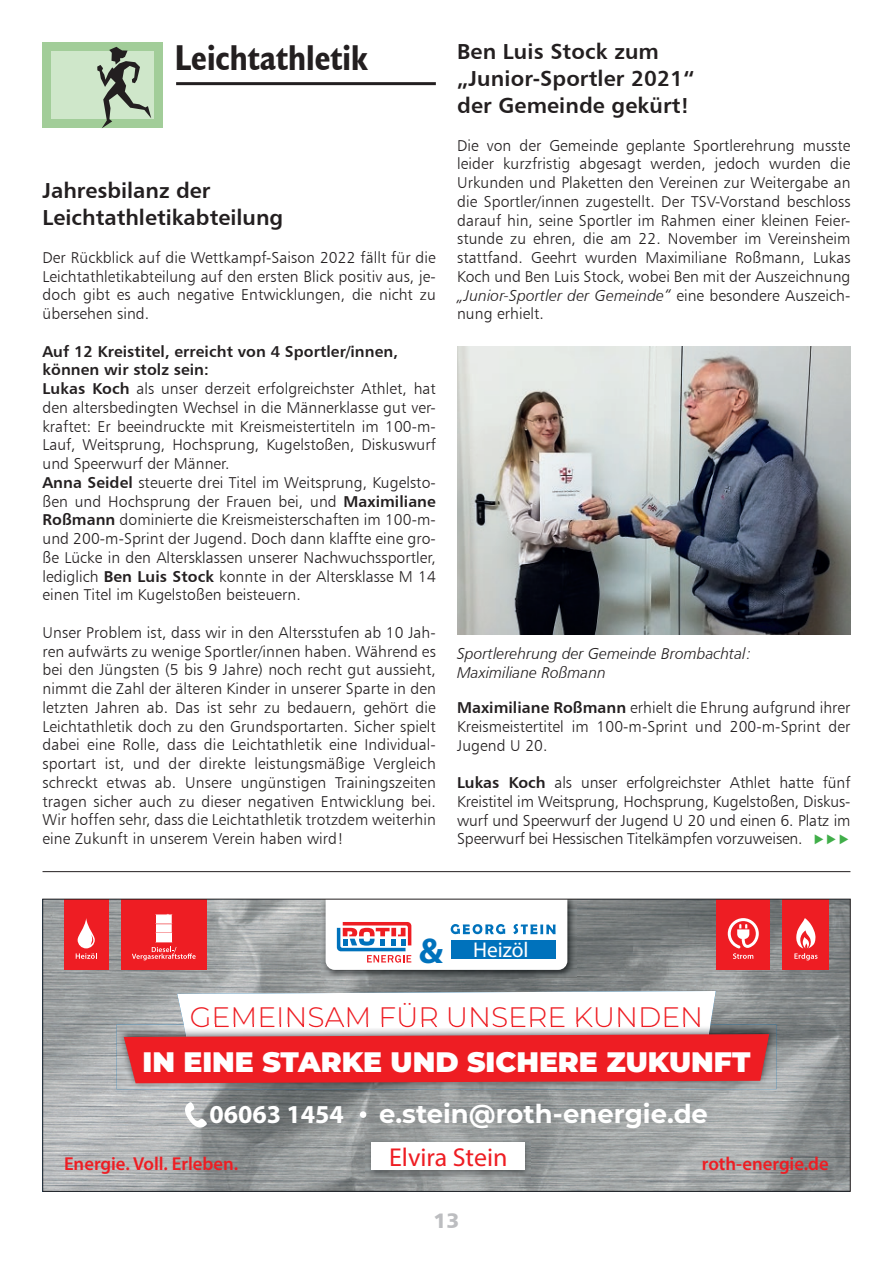
<style>
.page{position:relative;width:893px;height:1263px;background:#fff}
.page>*{position:absolute;margin:0;border:0;box-sizing:border-box;transform-origin:0 0}
.t1{font:700 condensed 36px "Humanist 521 BT";color:#231f20}
.t2{font:700 36px "Myriad Pro";color:#0072bc}
.t3{font:900 28.2px "Montserrat";color:#fff}
.t4{font:300 28.2px "Montserrat";color:#ee1d23}
.t5{font:700 25.95px "Montserrat";color:#fff}
.t6{font:25.95px "Myriad Pro";color:#ee1d23}
.t7{font:700 25.95px "Myriad Pro";color:#fff}
.t8{font:21.75px/27px "Humanist 777 BT Bold B";letter-spacing:.005em;color:#231f20}
.t9{font:21.45px "Myriad Pro";color:#fff}
.t10{font:21px "Humanist 777 BT Black B";color:#bcbdc0}
.t11{font:600 18.75px "Myriad Pro";color:#ee1d23}
.t12{font:15.75px/18.8px "Humanist 777 BT Light B";letter-spacing:.005em;color:#231f20;text-align:justify}
.t13{font:15.75px/18.8px "Humanist 777 BT Light Italic B";color:#231f20}
.t14{font:15.75px/18.8px "Humanist 777 BT Bold B";letter-spacing:.005em;color:#231f20}
.s1{font-family:"Humanist 777 BT Bold B"}
.s2{font-family:"Humanist 777 BT Light B"}
</style>
<div class="page">
<div style="left:43px;top:43px;width:120px;height:85px;background:#a2cd99"></div>
<div style="left:52px;top:52px;width:102px;height:67px;background:#cfe7ca"></div>
<svg style="left:97px;top:47px;width:54px;height:81px"></svg>
<hr style="left:176px;top:82px;width:260px;height:3px;background:#231f20">
<hr style="left:43px;top:871px;width:807px;height:1px;background:#231f20">
<img style="left:45px;top:901px;width:803px;height:288px">
<img style="left:321px;top:901px;width:255px;height:78px">
<img style="left:366px;top:1139px;width:165px;height:39px">
<div style="left:372px;top:1142px;width:153px;height:28px;background:#fff"></div>
<img style="left:117px;top:1024px;width:659px;height:65px">
<svg style="left:124px;top:991px;width:645px;height:92px"></svg>
<svg style="left:185px;top:1102px;width:22px;height:25px"></svg>
<div style="left:360px;top:1111px;width:6px;height:7px;background:#fff;border-radius:50%"></div>
<div style="left:783px;top:899px;width:46px;height:71px;background:#ee1d23"></div>
<svg style="left:794px;top:918px;width:23px;height:42px"></svg>
<div style="left:64px;top:899px;width:44px;height:71px;background:#ee1d23"></div>
<svg style="left:76px;top:918px;width:21px;height:41px"></svg>
<div style="left:717px;top:899px;width:53px;height:71px;background:#ee1d23"></div>
<svg style="left:728px;top:918px;width:31px;height:41px"></svg>
<div style="left:121px;top:899px;width:85px;height:71px;background:#ee1d23"></div>
<svg style="left:155px;top:923px;width:17px;height:1px"></svg>
<svg style="left:132px;top:942px;width:64px;height:18px"></svg>
<svg style="left:155px;top:914px;width:17px;height:1px"></svg>
<div style="left:156px;top:915px;width:16px;height:8px;background:#fff"></div>
<div style="left:156px;top:924px;width:16px;height:8px;background:#fff"></div>
<div style="left:156px;top:933px;width:16px;height:9px;background:#fff"></div>
<svg style="left:326px;top:901px;width:241px;height:69px"></svg>
<div style="left:451px;top:940px;width:105px;height:19px;background:#0072bc"></div>
<img style="left:457px;top:346px;width:393px;height:288px">
<h1 class="t1" style="left:175px;top:35px;width:195px">Leichtathletik</h1>
<h3 class="t8" style="left:43px;top:176px;width:242px">Jahresbilanz der<br>Leichtathletikabteilung</h3>
<p class="t12" style="left:43px;top:248px;width:395px">Der Rückblick auf die Wettkampf-Saison 2022 fällt für die Leichtathletikabteilung auf den ersten Blick positiv aus, je&shy;doch gibt es auch negative Entwicklungen, die nicht zu übersehen sind.</p>
<p class="t14" style="left:43px;top:341px;width:357px">Auf 12 Kreistitel, erreicht von 4 Sportler/innen, können wir stolz sein:</p>
<p class="t12" style="left:43px;top:379px;width:395px;text-align:left"><span class="s1">Lukas Koch</span> als unser derzeit erfolgreichster Athlet, hat den altersbedingten Wechsel in die Männerklasse gut ver&shy;kraftet: Er beeindruckte mit Kreismeistertiteln im 100-m-Lauf, Weitsprung, Hochsprung, Kugelstoßen, Diskuswurf und Speerwurf der Männer.<br><span class="s1">Anna Seidel</span> steuerte drei Titel im Weitsprung, Kugelsto&shy;ßen und Hochsprung der Frauen bei, und <span class="s1">Maximiliane Roßmann</span> dominierte die Kreismeisterschaften im 100-m&shy;und 200-m-Sprint der Jugend. Doch dann klaffte eine gro&shy;ße Lücke in den Altersklassen unserer Nachwuchssportler, lediglich <span class="s1">Ben Luis Stock</span> konnte in der Altersklasse M 14 einen Titel im Kugelstoßen beisteuern.</p>
<p class="t12" style="left:43px;top:623px;width:395px">Unser Problem ist, dass wir in den Altersstufen ab 10 Jah&shy;ren aufwärts zu wenige Sportler/innen haben. Während es bei den Jüngsten (5 bis 9 Jahre) noch recht gut aussieht, nimmt die Zahl der älteren Kinder in unserer Sparte in den letzten Jahren ab. Das ist sehr zu bedauern, gehört die Leichtathletik doch zu den Grundsportarten. Sicher spielt dabei eine Rolle, dass die Leichtathletik eine Individual&shy;sportart ist, und der direkte leistungsmäßige Vergleich schreckt etwas ab. Unsere ungünstigen Trainingszeiten tragen sicher auch zu dieser negativen Entwicklung bei.<br>Wir hoffen sehr, dass die Leichtathletik trotzdem weiterhin eine Zukunft in unserem Verein haben wird!</p>
<h3 class="t8" style="left:457px;top:37px;width:239px">Ben Luis Stock zum „Junior-Sportler 2021“ der Gemeinde gekürt!</h3>
<p class="t12" style="left:457px;top:135px;width:395px">Die von der Gemeinde geplante Sportlerehrung musste leider kurzfristig abgesagt werden, jedoch wurden die Urkunden und Plaketten den Vereinen zur Weitergabe an die Sportler/innen zugestellt. Der TSV-Vorstand beschloss darauf hin, seine Sportler im Rahmen einer kleinen Feier&shy;stunde zu ehren, die am 22. November im Vereinsheim stattfand. Geehrt wurden Maximiliane Roßmann, Lukas Koch und Ben Luis Stock, wobei Ben mit der Auszeichnung</p>
<p class="t13" style="left:457px;top:285px;width:395px">„Junior-Sportler der Gemeinde“ <span class="s2">eine besondere Auszeich-</span></p>
<p class="t12" style="left:457px;top:304px;width:88px">nung erhielt.</p>
<p class="t13" style="left:457px;top:644px;width:296px">Sportlerehrung der Gemeinde Brombachtal:<br>Maximiliane Roßmann</p>
<p class="t12" style="left:457px;top:698px;width:395px"><span class="s1">Maximiliane Roßmann</span> erhielt die Ehrung aufgrund ihrer Kreismeistertitel im 100-m-Sprint und 200-m-Sprint der Jugend U 20.</p>
<p class="t12" style="left:457px;top:773px;width:395px"><span class="s1">Lukas Koch</span> als unser erfolgreichster Athlet hatte fünf Kreistitel im Weitsprung, Hochsprung, Kugelstoßen, Diskus&shy;wurf und Speerwurf der Jugend U 20 und einen 6. Platz im Speerwurf bei Hessischen Titelkämpfen vorzuweisen.</p>
<h1 class="t2" style="left:419px;top:927px;width:26px">&amp;</h1>
<h3 class="t9" style="left:473px;top:937px;width:57px">Heizöl</h3>
<h2 class="t4" style="left:190px;top:998px;width:515px">GEMEINSAM FÜR UNSERE KUNDEN</h2>
<h2 class="t3" style="left:143px;top:1041px;width:609px">IN EINE STARKE UND SICHERE ZUKUNFT</h2>
<h3 class="t7" style="left:209px;top:1097px;width:136px">06063 1454</h3>
<h3 class="t5" style="left:379px;top:1095px;width:330px">e.stein@roth-energie.de</h3>
<h3 class="t6" style="left:389px;top:1141px;width:120px">Elvira Stein</h3>
<p class="t11" style="left:64px;top:1152px;width:176px">Energie. Voll. Erleben.</p>
<p class="t11" style="left:702px;top:1152px;width:128px">roth-energie.de</p>
<h3 class="t10" style="left:434px;top:1207px;width:27px">13</h3>
</div>
